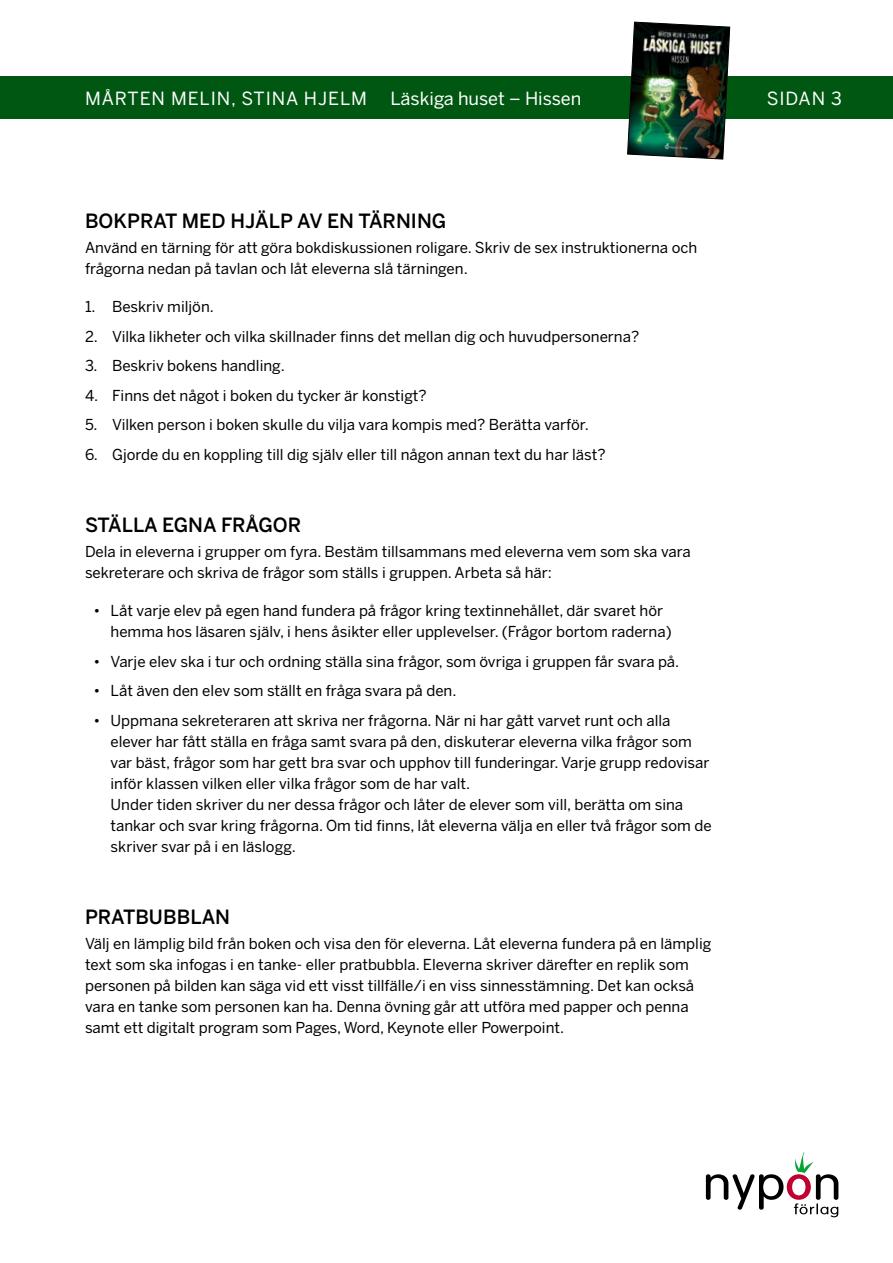
<style>
.page{position:relative;width:893px;height:1263px;background:#fff}
.page>*{position:absolute;margin:0;border:0;box-sizing:border-box;transform-origin:0 0}
.t1{font:500 19.5px "Benton Sans";color:#000}
.t2{font:18px "Benton Sans";letter-spacing:.04em;color:#fff}
.t3{font:18px "Benton Sans";color:#fff}
.t4{font:15px/21px "Benton Sans";color:#000}
</style>
<div class="page">
<svg style="left:706px;top:1152px;width:132px;height:65px"></svg>
<div style="left:0;top:77px;width:893px;height:42px;background:#005712"></div>
<img style="left:627px;top:21px;width:103px;height:139px">
<p class="t2" style="left:85px;top:87px;width:283px">MÅRTEN MELIN, STINA HJELM</p>
<p class="t3" style="left:390px;top:87px;width:193px">Läskiga huset – Hissen</p>
<p class="t2" style="left:767px;top:87px;width:77px">SIDAN 3</p>
<h1 class="t1" style="left:85px;top:209px;width:363px">BOKPRAT MED HJÄLP AV EN TÄRNING</h1>
<p class="t4" style="left:85px;top:237px;width:614px">Använd en tärning för att göra bokdiskussionen roligare. Skriv de sex instruktionerna och frågorna nedan på tavlan och låt eleverna slå tärningen.</p>
<p class="t4" style="left:85px;top:296px;width:130px">1. Beskriv miljön.</p>
<p class="t4" style="left:85px;top:326px;width:556px">2. Vilka likheter och vilka skillnader finns det mellan dig och huvudpersonerna?</p>
<p class="t4" style="left:85px;top:355px;width:201px">3. Beskriv bokens handling.</p>
<p class="t4" style="left:85px;top:385px;width:343px">4. Finns det något i boken du tycker är konstigt?</p>
<p class="t4" style="left:85px;top:414px;width:505px">5. Vilken person i boken skulle du vilja vara kompis med? Berätta varför.</p>
<p class="t4" style="left:85px;top:444px;width:522px">6. Gjorde du en koppling till dig själv eller till någon annan text du har läst?</p>
<h1 class="t1" style="left:85px;top:513px;width:218px">STÄLLA EGNA FRÅGOR</h1>
<p class="t4" style="left:85px;top:541px;width:607px">Dela in eleverna i grupper om fyra. Bestäm tillsammans med eleverna vem som ska vara sekreterare och skriva de frågor som ställs i gruppen. Arbeta så här:</p>
<p class="t4" style="left:111px;top:600px;width:563px;text-indent:-17px">• Låt varje elev på egen hand fundera på frågor kring textinnehållet, där svaret hör hemma hos läsaren själv, i hens åsikter eller upplevelser. (Frågor bortom raderna)</p>
<p class="t4" style="left:94px;top:651px;width:587px">• Varje elev ska i tur och ordning ställa sina frågor, som övriga i gruppen får svara på.</p>
<p class="t4" style="left:94px;top:680px;width:364px">• Låt även den elev som ställt en fråga svara på den.</p>
<p class="t4" style="left:111px;top:710px;width:603px;text-indent:-17px">• Uppmana sekreteraren att skriva ner frågorna. När ni har gått varvet runt och alla elever har fått ställa en fråga samt svara på den, diskuterar eleverna vilka frågor som var bäst, frågor som har gett bra svar och upphov till funderingar. Varje grupp redovisar inför klassen vilken eller vilka frågor som de har valt.<br>Under tiden skriver du ner dessa frågor och låter de elever som vill, berätta om sina tankar och svar kring frågorna. Om tid finns, låt eleverna välja en eller två frågor som de skriver svar på i en läslogg.</p>
<h1 class="t1" style="left:85px;top:904px;width:147px">PRATBUBBLAN</h1>
<p class="t4" style="left:85px;top:933px;width:628px">Välj en lämplig bild från boken och visa den för eleverna. Låt eleverna fundera på en lämplig text som ska infogas i en tanke- eller pratbubbla. Eleverna skriver därefter en replik som personen på bilden kan säga vid ett visst tillfälle/i en viss sinnesstämning. Det kan också vara en tanke som personen kan ha. Denna övning går att utföra med papper och penna samt ett digitalt program som Pages, Word, Keynote eller Powerpoint.</p>
</div>
